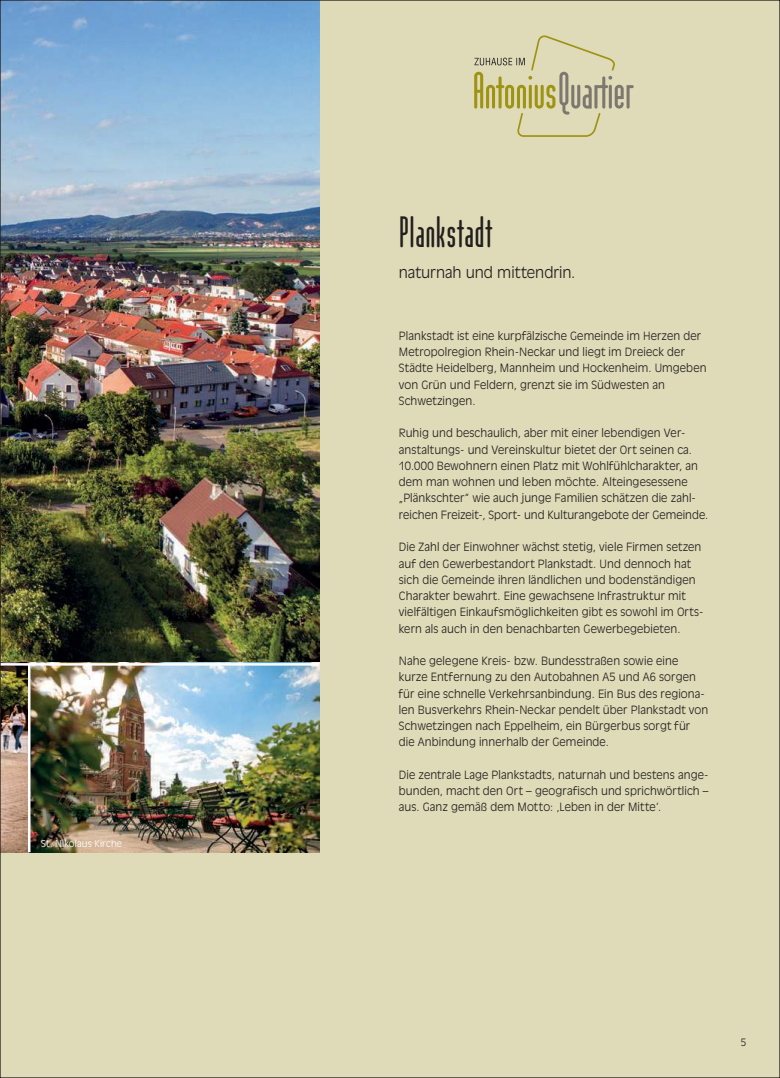
<style>
.page{position:relative;width:780px;height:1078px;background:#fff}
.page>*{position:absolute;margin:0;border:0;box-sizing:border-box;transform-origin:0 0}
.t1{font:43.75px "Modula Round OT Sans";letter-spacing:-.005em;color:#221f1f}
.t2{font:300 15px "Antique Olive Std";letter-spacing:-.005em;color:#221f1f}
.t3{font:300 11.25px/16.2px "Antique Olive Std";letter-spacing:.01em;color:#221f1f}
.t4{font:300 10px "Antique Olive Std";color:#221f1f}
.t5{font:300 9.38px "Antique Olive Std";letter-spacing:.015em;color:#fff}
</style>
<div class="page">
<div style="left:0;top:0;width:780px;height:1077px;background:#dfdbb8"></div>
<img style="left:2px;top:2px;width:317px;height:850px">
<hr style="left:28px;top:664px;width:2px;height:188px;background:#fff">
<svg style="left:474px;top:35px;width:159px;height:102px"></svg>
<hr style="left:0;top:663px;width:319px;height:2px;background:#fff">
<p class="t5" style="left:41px;top:838px;width:82px">St. Nikolaus Kirche</p>
<h1 class="t1" style="left:399px;top:211px;width:95px">Plankstadt</h1>
<h2 class="t2" style="left:399px;top:264px;width:178px">naturnah und mittendrin.</h2>
<p class="t3" style="left:399px;top:328px;width:309px">Plankstadt ist eine kurpfälzische Gemeinde im Herzen der Metropolregion Rhein-Neckar und liegt im Dreieck der Städte Heidelberg, Mannheim und Hockenheim. Umgeben von Grün und Feldern, grenzt sie im Südwesten an Schwetzingen.</p>
<p class="t3" style="left:399px;top:425px;width:311px">Ruhig und beschaulich, aber mit einer lebendigen Ver&shy;anstaltungs- und Vereinskultur bietet der Ort seinen ca.<br>10.000 Bewohnern einen Platz mit Wohlfühlcharakter, an dem man wohnen und leben möchte. Alteingesessene „Plänkschter“ wie auch junge Familien schätzen die zahl&shy;reichen Freizeit-, Sport- und Kulturangebote der Gemeinde.</p>
<p class="t3" style="left:399px;top:539px;width:306px">Die Zahl der Einwohner wächst stetig, viele Firmen setzen auf den Gewerbestandort Plankstadt. Und dennoch hat sich die Gemeinde ihren ländlichen und bodenständigen Charakter bewahrt. Eine gewachsene Infrastruktur mit vielfältigen Einkaufsmöglichkeiten gibt es sowohl im Orts&shy;kern als auch in den benachbarten Gewerbegebieten.</p>
<p class="t3" style="left:399px;top:653px;width:311px">Nahe gelegene Kreis- bzw. Bundesstraßen sowie eine kurze Entfernung zu den Autobahnen A5 und A6 sorgen für eine schnelle Verkehrsanbindung. Ein Bus des regiona&shy;len Busverkehrs Rhein-Neckar pendelt über Plankstadt von Schwetzingen nach Eppelheim, ein Bürgerbus sorgt für die Anbindung innerhalb der Gemeinde.</p>
<p class="t3" style="left:399px;top:767px;width:311px;text-align:justify">Die zentrale Lage Plankstadts, naturnah und bestens ange&shy;bunden, macht den Ort – geografisch und sprichwörtlich – aus. Ganz gemäß dem Motto: ‚Leben in der Mitte‘.</p>
<p class="t4" style="left:740px;top:1036px;width:7px">5</p>
</div>
